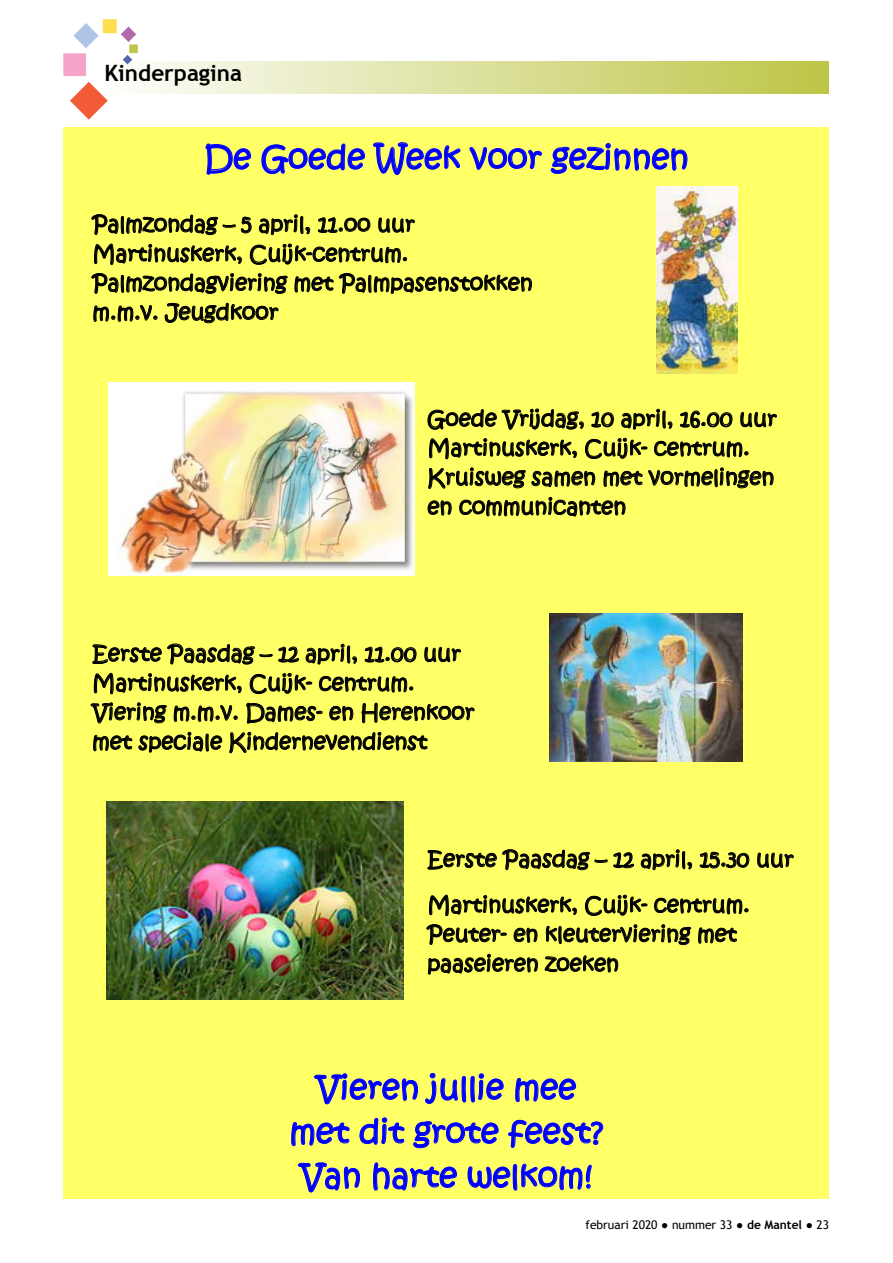
<style>
.page{position:relative;width:893px;height:1263px;background:#fff}
.page>*{position:absolute;margin:0;border:0;box-sizing:border-box;transform-origin:0 0}
.t1{font:32.4px/44.1px "Kristen ITC";color:#00f;text-align:center}
.t2{font:700 22.5px "Trebuchet MS";color:#000}
.t3{font:21.6px/29.4px "Kristen ITC";color:#000}
.t4{font:12px "Trebuchet MS";color:#000}
.s1{font-weight:700}
</style>
<div class="page">
<div style="left:104px;top:61px;width:724px;height:32px;background:linear-gradient(to right,#fefefd,#bdc646)"></div>
<svg style="left:70px;top:82px;width:38px;height:38px"></svg>
<div style="left:63px;top:53px;width:23px;height:23px;background:#f5a4c7"></div>
<svg style="left:73px;top:23px;width:26px;height:25px"></svg>
<div style="left:103px;top:19px;width:14px;height:14px;background:#ffdf4f"></div>
<svg style="left:121px;top:27px;width:15px;height:15px"></svg>
<div style="left:129px;top:44px;width:9px;height:9px;background:#bdc646"></div>
<svg style="left:123px;top:55px;width:9px;height:9px"></svg>
<div style="left:64px;top:128px;width:765px;height:1071px;background:#ff6"></div>
<svg style="left:205px;top:143px;width:47px;height:32px"></svg>
<svg style="left:261px;top:143px;width:104px;height:31px"></svg>
<svg style="left:373px;top:142px;width:88px;height:33px"></svg>
<svg style="left:469px;top:147px;width:73px;height:23px"></svg>
<svg style="left:550px;top:143px;width:138px;height:31px"></svg>
<svg style="left:91px;top:214px;width:161px;height:21px"></svg>
<svg style="left:259px;top:214px;width:51px;height:21px"></svg>
<svg style="left:318px;top:217px;width:53px;height:16px"></svg>
<svg style="left:378px;top:217px;width:37px;height:16px"></svg>
<svg style="left:91px;top:243px;width:441px;height:80px"></svg>
<svg style="left:427px;top:408px;width:157px;height:22px"></svg>
<svg style="left:591px;top:412px;width:23px;height:15px"></svg>
<svg style="left:621px;top:409px;width:52px;height:21px"></svg>
<svg style="left:680px;top:410px;width:53px;height:18px"></svg>
<svg style="left:740px;top:412px;width:37px;height:15px"></svg>
<svg style="left:428px;top:437px;width:346px;height:52px"></svg>
<svg style="left:427px;top:500px;width:25px;height:16px"></svg>
<svg style="left:459px;top:497px;width:167px;height:20px"></svg>
<svg style="left:92px;top:643px;width:207px;height:22px"></svg>
<svg style="left:306px;top:644px;width:51px;height:21px"></svg>
<svg style="left:365px;top:646px;width:52px;height:16px"></svg>
<svg style="left:424px;top:647px;width:37px;height:15px"></svg>
<svg style="left:90px;top:673px;width:385px;height:81px"></svg>
<svg style="left:427px;top:849px;width:207px;height:21px"></svg>
<svg style="left:641px;top:849px;width:51px;height:21px"></svg>
<svg style="left:700px;top:852px;width:49px;height:17px"></svg>
<svg style="left:757px;top:852px;width:37px;height:16px"></svg>
<svg style="left:426px;top:894px;width:323px;height:51px"></svg>
<svg style="left:428px;top:954px;width:110px;height:21px"></svg>
<svg style="left:545px;top:955px;width:73px;height:18px"></svg>
<svg style="left:314px;top:1073px;width:104px;height:32px"></svg>
<svg style="left:425px;top:1073px;width:79px;height:31px"></svg>
<svg style="left:515px;top:1078px;width:61px;height:24px"></svg>
<svg style="left:291px;top:1122px;width:59px;height:24px"></svg>
<svg style="left:359px;top:1117px;width:46px;height:28px"></svg>
<svg style="left:413px;top:1121px;width:86px;height:27px"></svg>
<svg style="left:508px;top:1119px;width:96px;height:29px"></svg>
<svg style="left:298px;top:1162px;width:62px;height:31px"></svg>
<svg style="left:373px;top:1162px;width:84px;height:29px"></svg>
<svg style="left:467px;top:1163px;width:125px;height:28px"></svg>
<img style="left:108px;top:383px;width:307px;height:192px">
<img style="left:657px;top:186px;width:80px;height:188px">
<img style="left:550px;top:613px;width:193px;height:148px">
<img style="left:106px;top:801px;width:297px;height:198px">
<p class="t2" style="left:104px;top:59px;width:139px">Kinderpagina</p>
<h1 class="t1" style="left:204px;top:136px;width:486px">De Goede Week voor gezinnen</h1>
<p class="t3" style="left:92px;top:210px;width:442px">Palmzondag – 5 april, 11.oo uur<br>Martinuskerk, Cuijk-centrum.<br>Palmzondagviering met Palmpasenstokken m.m.v. Jeugdkoor</p>
<p class="t3" style="left:427px;top:404px;width:351px">Goede Vrijdag, 10 april, 16.00 uur<br>Martinuskerk, Cuijk- centrum.<br>Kruisweg samen met vormelingen en communicanten</p>
<p class="t3" style="left:92px;top:639px;width:384px">Eerste Paasdag – 12 april, 11.00 uur Martinuskerk, Cuijk- centrum.<br>Viering m.m.v. Dames- en Herenkoor met speciale Kindernevendienst</p>
<p class="t3" style="left:427px;top:837px;width:368px;line-height:45.5px">Eerste Paasdag – 12 april, 15.30 uur<br>Martinuskerk, Cuijk- centrum.</p>
<p class="t3" style="left:427px;top:920px;width:311px">Peuter- en kleuterviering met paaseieren zoeken</p>
<h1 class="t1" style="left:290px;top:1067px;width:315px">Vieren jullie mee met dit grote feest?<br>Van harte welkom!</h1>
<p class="t4" style="left:586px;top:1217px;width:245px">februari 2020 ● nummer 33 ● <span class="s1">de Mantel</span> ● 23</p>
</div>
